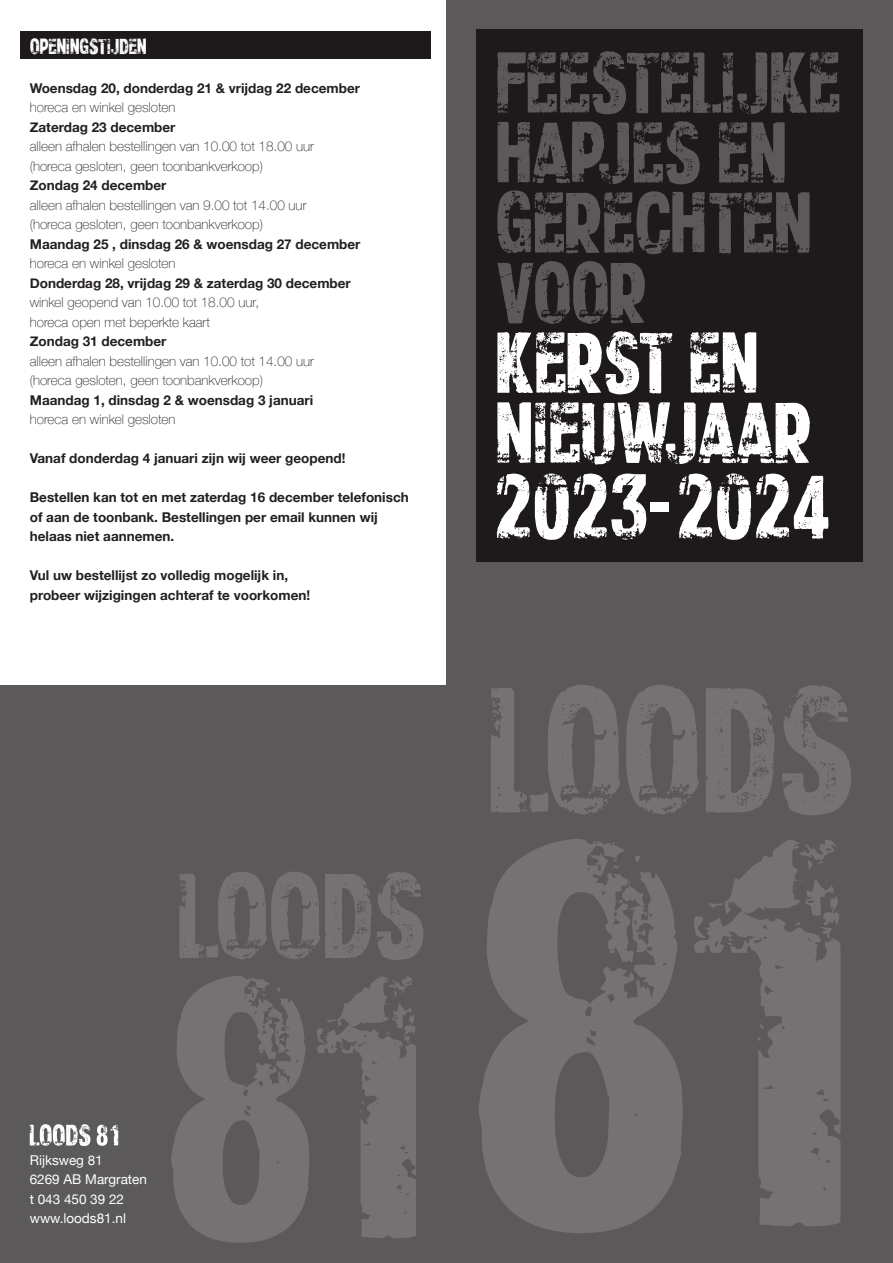
<style>
.page{position:relative;width:893px;height:1263px;background:#fff}
.page>*{position:absolute;margin:0;border:0;box-sizing:border-box;transform-origin:0 0}
.t1{font:89.7px "CF Xerography Demo";color:#fff}
.t2{font:21px "CF Xerography Demo";color:#fff}
.t3{font:700 13.5px/19.5px "Helvetica Neue";color:#231f20}
.t4{font:100 13.5px/19.5px "Helvetica Neue";color:#231f20}
.t5{font:13.5px/19.5px "Helvetica Neue";color:#fff}
</style>
<div class="page">
<div style="left:20px;top:32px;width:411px;height:27px;background:#1e1a1b"></div>
<div style="left:446px;top:0;width:447px;height:1263px;background:#5b595a"></div>
<div style="left:476px;top:30px;width:387px;height:532px;background:#1e1a1b"></div>
<svg style="left:497px;top:51px;width:342px;height:63px"></svg>
<svg style="left:497px;top:121px;width:288px;height:63px"></svg>
<svg style="left:497px;top:190px;width:312px;height:64px"></svg>
<svg style="left:497px;top:261px;width:148px;height:63px"></svg>
<svg style="left:497px;top:331px;width:259px;height:63px"></svg>
<svg style="left:497px;top:402px;width:313px;height:63px"></svg>
<div style="left:650px;top:502px;width:19px;height:9px;background:#fff"></div>
<svg style="left:479px;top:839px;width:204px;height:394px;fill:#747273"></svg>
<svg style="left:694px;top:840px;width:146px;height:386px"></svg>
<svg style="left:491px;top:685px;width:360px;height:130px;fill:#716f70"></svg>
<div style="left:0;top:685px;width:446px;height:578px;background:#5b595a"></div>
<svg style="left:30px;top:1124px;width:88px;height:22px"></svg>
<svg style="left:171px;top:976px;width:138px;height:267px"></svg>
<svg style="left:317px;top:977px;width:99px;height:261px"></svg>
<svg style="left:179px;top:872px;width:245px;height:88px"></svg>
<h2 class="t2" style="left:30px;top:34px;width:118px">OPENINGSTIJDEN</h2>
<p class="t3" style="left:30px;top:79px;width:332px">Woensdag 20, donderdag 21 &amp; vrijdag 22 december</p>
<p class="t4" style="left:30px;top:97px;width:147px">horeca en winkel gesloten</p>
<p class="t3" style="left:30px;top:117px;width:147px">Zaterdag 23 december</p>
<p class="t4" style="left:30px;top:136px;width:286px">alleen afhalen bestellingen van 10.00 tot 18.00 uur (horeca gesloten, geen toonbankverkoop)</p>
<p class="t3" style="left:30px;top:176px;width:138px">Zondag 24 december</p>
<p class="t4" style="left:30px;top:195px;width:278px">alleen afhalen bestellingen van 9.00 tot 14.00 uur (horeca gesloten, geen toonbankverkoop)</p>
<p class="t3" style="left:30px;top:234px;width:332px">Maandag 25 , dinsdag 26 &amp; woensdag 27 december</p>
<p class="t4" style="left:30px;top:253px;width:147px">horeca en winkel gesloten</p>
<p class="t3" style="left:30px;top:273px;width:323px">Donderdag 28, vrijdag 29 &amp; zaterdag 30 december</p>
<p class="t4" style="left:30px;top:292px;width:231px">winkel geopend van 10.00 tot 18.00 uur, horeca open met beperkte kaart</p>
<p class="t3" style="left:30px;top:332px;width:138px">Zondag 31 december</p>
<p class="t4" style="left:30px;top:350px;width:286px">alleen afhalen bestellingen van 10.00 tot 14.00 uur (horeca gesloten, geen toonbankverkoop)</p>
<p class="t3" style="left:30px;top:390px;width:285px">Maandag 1, dinsdag 2 &amp; woensdag 3 januari</p>
<p class="t4" style="left:30px;top:409px;width:147px">horeca en winkel gesloten</p>
<p class="t3" style="left:30px;top:449px;width:317px">Vanaf donderdag 4 januari zijn wij weer geopend!</p>
<p class="t3" style="left:30px;top:488px;width:380px">Bestellen kan tot en met zaterdag 16 december telefonisch of aan de toonbank. Bestellingen per email kunnen wij helaas niet aannemen.</p>
<p class="t3" style="left:30px;top:566px;width:282px">Vul uw bestellijst zo volledig mogelijk in, probeer wijzigingen achteraf te voorkomen!</p>
<h1 class="t1" style="left:494px;top:455px;width:338px">2023- 2024</h1>
<p class="t5" style="left:30px;top:1151px;width:119px">Rijksweg 81<br>6269 AB Margraten t 043 450 39 22 www.loods81.nl</p>
</div>
